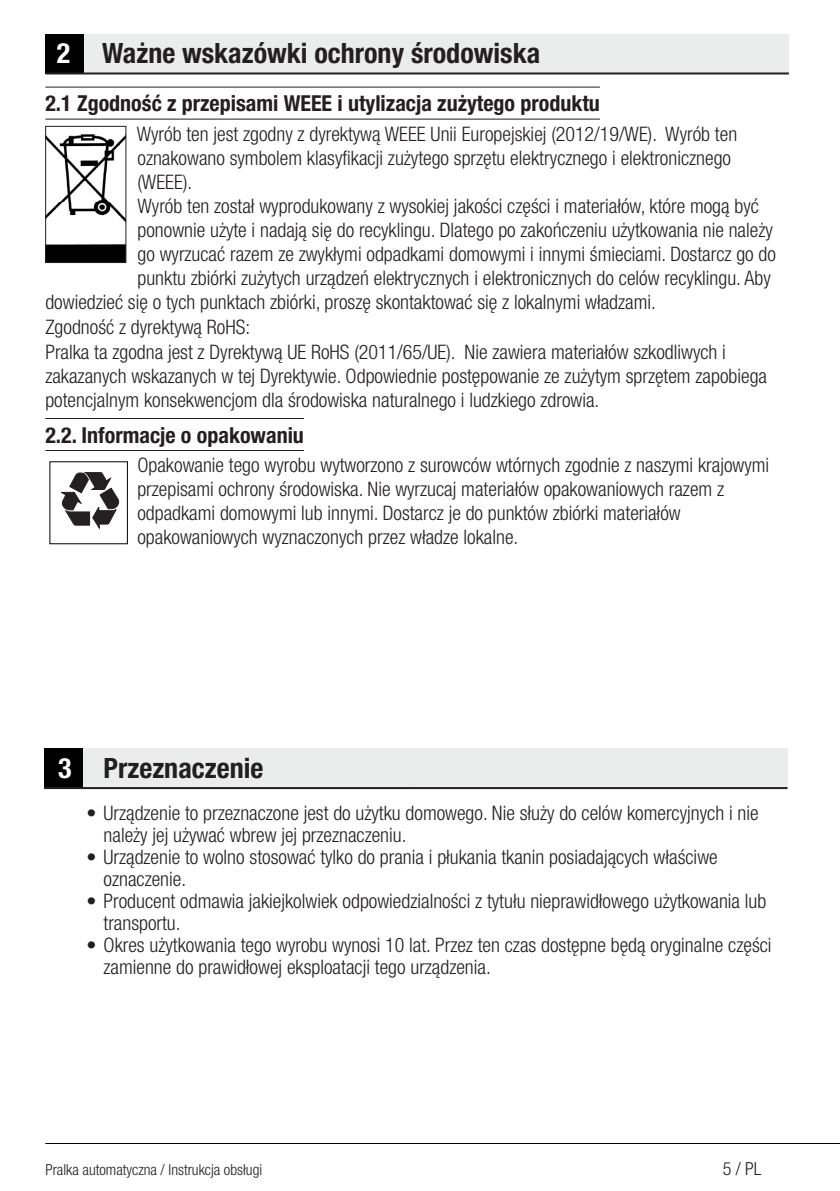
<style>
.page{position:relative;width:840px;height:1191px;background:#fff}
.page>*{position:absolute;margin:0;border:0;box-sizing:border-box;transform-origin:0 0}
.Unite_Baslik{font:700 condensed 28px "Helvetica Neue LT Pro";color:#231f20}
.Konu_Baslik{font:700 condensed 22px "Helvetica Neue LT Pro";color:#231f20}
.Normal_Yazi{font:300 condensed 20px/24px "Helvetica Neue LT Pro";color:#231f20}
.Girintili_Yazi{font:300 condensed 20px/22px "Helvetica Neue LT Pro";color:#231f20}
.t1{font:300 condensed 18px "Helvetica Neue LT Pro";color:#231f20}
.t2{font:300 condensed 15.2px "Helvetica Neue LT Pro";color:#231f20}
.s1{color:#fff}
</style>
<div class="page">
<hr style="left:45px;top:1143px;width:794px;height:1px;background:#000">
<div style="left:45px;top:34px;width:40px;height:40px;background:#000"></div>
<div style="left:85px;top:34px;width:703px;height:40px;background:#ebecec"></div>
<hr style="left:45px;top:72px;width:743px;height:2px;background:#231f20">
<hr style="left:45px;top:119px;width:554px;height:1px;background:#231f20">
<hr style="left:45px;top:450px;width:259px;height:1px;background:#231f20">
<hr style="left:45px;top:87px;width:554px;height:1px;background:#231f20">
<img style="left:47px;top:134px;width:77px;height:127px">
<div style="left:45px;top:126px;width:81px;height:137px;border:1px solid #231f20"></div>
<hr style="left:45px;top:418px;width:259px;height:1px;background:#231f20">
<svg style="left:61px;top:472px;width:58px;height:57px"></svg>
<div style="left:44px;top:748px;width:39px;height:40px;background:#000"></div>
<div style="left:83px;top:748px;width:704px;height:40px;background:#ebecec"></div>
<hr style="left:44px;top:787px;width:743px;height:2px;background:#231f20">
<p class="Unite_Baslik" style="left:57px;top:36px;width:484px"><span class="s1">2</span> Ważne wskazówki ochrony środowiska</p>
<p class="Konu_Baslik" style="left:45px;top:90px;width:555px">2.1 Zgodność z przepisami WEEE i utylizacja zużytego produktu</p>
<p class="Normal_Yazi" style="left:137px;top:122px;width:601px">Wyrób ten jest zgodny z dyrektywą WEEE Unii Europejskiej (2012/19/WE). Wyrób ten oznakowano symbolem klasyfikacji zużytego sprzętu elektrycznego i elektronicznego (WEEE).</p>
<p class="Normal_Yazi" style="left:137px;top:194px;width:622px">Wyrób ten został wyprodukowany z wysokiej jakości części i materiałów, które mogą być</p>
<p class="Normal_Yazi" style="left:137px;top:218px;width:636px">ponownie użyte i nadają się do recyklingu. Dlatego po zakończeniu użytkowania nie należy</p>
<p class="Normal_Yazi" style="left:137px;top:242px;width:639px">go wyrzucać razem ze zwykłymi odpadkami domowymi i innymi śmieciami. Dostarcz go do</p>
<p class="Normal_Yazi" style="left:137px;top:266px;width:634px">punktu zbiórki zużytych urządzeń elektrycznych i elektronicznych do celów recyklingu. Aby</p>
<p class="Normal_Yazi" style="left:45px;top:290px;width:611px">dowiedzieć się o tych punktach zbiórki, proszę skontaktować się z lokalnymi władzami.</p>
<p class="Normal_Yazi" style="left:45px;top:315px;width:206px">Zgodność z dyrektywą RoHS:</p>
<p class="Normal_Yazi" style="left:45px;top:339px;width:722px">Pralka ta zgodna jest z Dyrektywą UE RoHS (2011/65/UE). Nie zawiera materiałów szkodliwych i zakazanych wskazanych w tej Dyrektywie. Odpowiednie postępowanie ze zużytym sprzętem zapobiega potencjalnym konsekwencjom dla środowiska naturalnego i ludzkiego zdrowia.</p>
<p class="Konu_Baslik" style="left:45px;top:421px;width:260px">2.2. Informacje o opakowaniu</p>
<p class="Normal_Yazi" style="left:137px;top:453px;width:633px">Opakowanie tego wyrobu wytworzono z surowców wtórnych zgodnie z naszymi krajowymi przepisami ochrony środowiska. Nie wyrzucaj materiałów opakowaniowych razem z odpadkami domowymi lub innymi. Dostarcz je do punktów zbiórki materiałów opakowaniowych wyznaczonych przez władze lokalne.</p>
<p class="Unite_Baslik" style="left:58px;top:751px;width:207px"><span class="s1">3</span> Przeznaczenie</p>
<p class="Girintili_Yazi" style="left:103px;top:801px;width:656px;text-indent:-17px">• Urządzenie to przeznaczone jest do użytku domowego. Nie służy do celów komercyjnych i nie należy jej używać wbrew jej przeznaczeniu.</p>
<p class="Girintili_Yazi" style="left:103px;top:845px;width:615px;text-indent:-17px">• Urządzenie to wolno stosować tylko do prania i płukania tkanin posiadających właściwe oznaczenie.</p>
<p class="Girintili_Yazi" style="left:103px;top:889px;width:664px;text-indent:-17px">• Producent odmawia jakiejkolwiek odpowiedzialności z tytułu nieprawidłowego użytkowania lub transportu.</p>
<p class="Girintili_Yazi" style="left:103px;top:933px;width:669px;text-indent:-17px">• Okres użytkowania tego wyrobu wynosi 10 lat. Przez ten czas dostępne będą oryginalne części zamienne do prawidłowej eksploatacji tego urządzenia.</p>
<p class="t2" style="left:45px;top:1160px;width:218px">Pralka automatyczna / Instrukcja obsługi</p>
<p class="t1" style="left:722px;top:1158px;width:40px">5 / PL</p>
</div>
